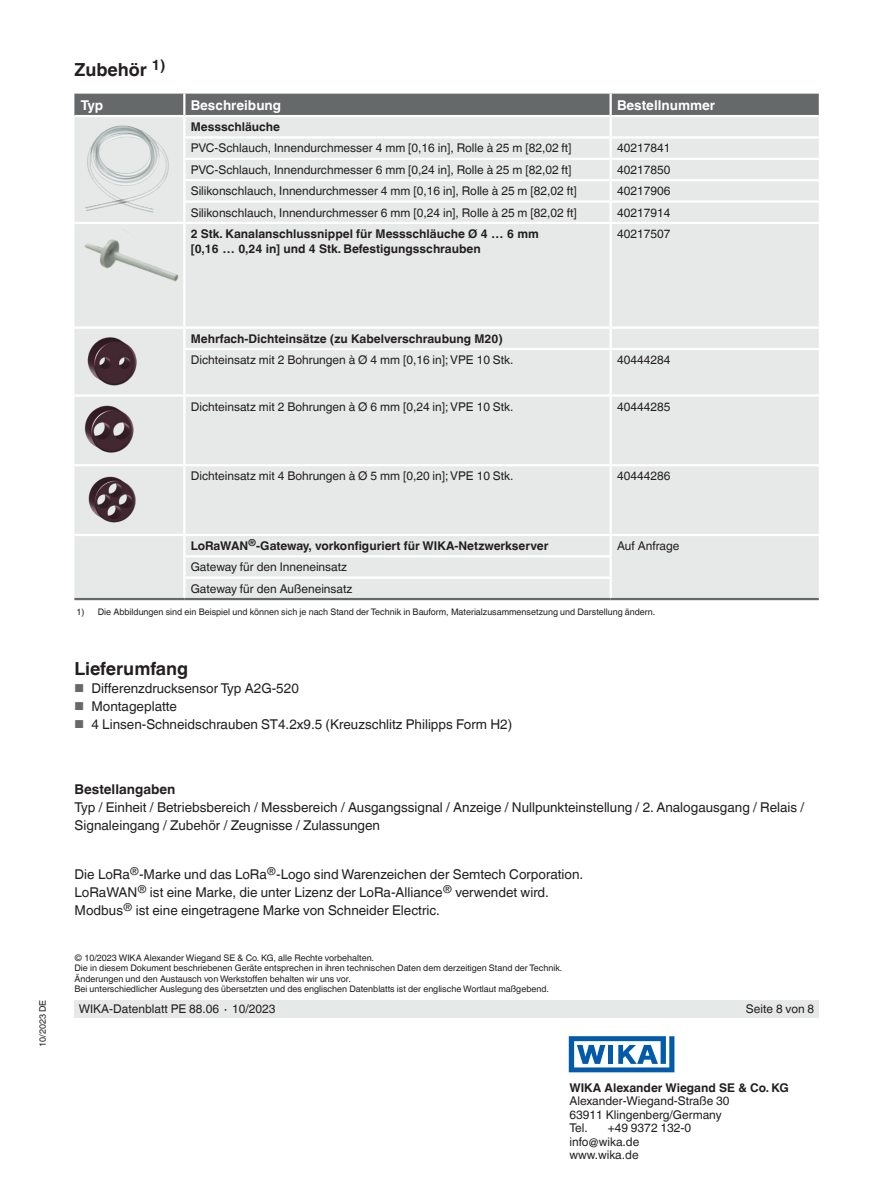
<style>
.page{position:relative;width:893px;height:1188px;background:#fff}
.page>*{position:absolute;margin:0;border:0;box-sizing:border-box;transform-origin:0 0}
.Subheadline1{font:700 18px "Helvetica World";color:#231f20}
.Running_text{font:13.5px/18px "Helvetica World";color:#231f20}
.Tables_-_Headline{font:700 13.5px "Helvetica World";color:#fff}
.Subheadline2{font:700 13.5px "Helvetica World";color:#231f20}
.Tables_-_Running_text{font:12px/13.5px "Helvetica World";color:#231f20}
.Tables_-_Running_text-2{font:700 12px "Helvetica World";color:#231f20}
.Tables_-_Running_text_bold{font:700 12px "Helvetica World";color:#231f20}
.Footnotes{font:9px/10.5px "Helvetica World";color:#231f20}
.s1{font-size:11.55px;color:#666969}
</style>
<div class="page">
<div style="left:74px;top:1000px;width:745px;height:18px;background:#e7e9e8"></div>
<svg style="left:569px;top:1036px;width:105px;height:36px"></svg>
<div style="left:74px;top:224px;width:745px;height:374px;background:#e7e9e8"></div>
<hr style="left:183px;top:224px;width:2px;height:102px;background:#fff">
<hr style="left:609px;top:224px;width:3px;height:102px;background:#fff">
<hr style="left:609px;top:329px;width:3px;height:19px;background:#fff">
<hr style="left:609px;top:350px;width:3px;height:44px;background:#fff">
<hr style="left:609px;top:397px;width:3px;height:67px;background:#fff">
<hr style="left:609px;top:466px;width:3px;height:68px;background:#fff">
<hr style="left:609px;top:536px;width:3px;height:19px;background:#fff">
<hr style="left:609px;top:557px;width:3px;height:20px;background:#fff">
<hr style="left:609px;top:579px;width:3px;height:19px;background:#fff">
<svg style="left:74px;top:94px;width:745px;height:128px;background:#d0d2d1"></svg>
<hr style="left:183px;top:466px;width:2px;height:68px;background:#fff">
<svg style="left:183px;top:536px;width:2px;height:19px"></svg>
<hr style="left:183px;top:557px;width:2px;height:20px;background:#fff">
<svg style="left:183px;top:579px;width:2px;height:19px"></svg>
<hr style="left:183px;top:158px;width:428px;height:2px;background:#fff">
<hr style="left:611px;top:158px;width:208px;height:2px;background:#fff">
<hr style="left:183px;top:200px;width:428px;height:3px;background:#fff">
<hr style="left:611px;top:200px;width:208px;height:3px;background:#fff">
<hr style="left:183px;top:179px;width:428px;height:2px;background:#fff">
<hr style="left:611px;top:179px;width:208px;height:2px;background:#fff">
<hr style="left:184px;top:326px;width:427px;height:3px;background:#fff">
<hr style="left:611px;top:326px;width:208px;height:3px;background:#fff">
<hr style="left:183px;top:348px;width:428px;height:2px;background:#fff">
<hr style="left:611px;top:348px;width:208px;height:2px;background:#fff">
<hr style="left:184px;top:394px;width:427px;height:3px;background:#fff">
<hr style="left:611px;top:394px;width:208px;height:3px;background:#fff">
<hr style="left:184px;top:464px;width:427px;height:2px;background:#fff">
<hr style="left:611px;top:464px;width:208px;height:2px;background:#fff">
<hr style="left:74px;top:326px;width:110px;height:3px;background:#fff">
<svg style="left:183px;top:329px;width:2px;height:19px"></svg>
<hr style="left:183px;top:350px;width:2px;height:44px;background:#fff">
<hr style="left:74px;top:394px;width:110px;height:3px;background:#fff">
<hr style="left:183px;top:397px;width:2px;height:67px;background:#fff">
<hr style="left:74px;top:464px;width:110px;height:2px;background:#fff">
<hr style="left:74px;top:598px;width:110px;height:2px;background:#666969">
<hr style="left:184px;top:598px;width:427px;height:2px;background:#666969">
<hr style="left:611px;top:598px;width:208px;height:2px;background:#666969">
<hr style="left:74px;top:534px;width:110px;height:2px;background:#fff">
<hr style="left:184px;top:534px;width:427px;height:2px;background:#fff">
<hr style="left:611px;top:534px;width:208px;height:2px;background:#fff">
<hr style="left:183px;top:555px;width:429px;height:2px;background:#fff">
<hr style="left:183px;top:577px;width:429px;height:2px;background:#fff">
<img style="left:81px;top:122px;width:89px;height:93px">
<img style="left:81px;top:229px;width:106px;height:68px">
<img style="left:81px;top:334px;width:61px;height:55px">
<img style="left:81px;top:402px;width:56px;height:57px">
<img style="left:81px;top:472px;width:63px;height:57px">
<p class="Subheadline1" style="left:74px;top:59px;width:93px">Zubehör <sup>1)</sup></p>
<p class="Tables_-_Headline" style="left:81px;top:97px;width:24px">Typ</p>
<p class="Tables_-_Headline" style="left:191px;top:97px;width:92px">Beschreibung</p>
<p class="Tables_-_Headline" style="left:617px;top:97px;width:100px">Bestellnummer</p>
<p class="Tables_-_Running_text-2" style="left:191px;top:120px;width:91px">Messschläuche</p>
<p class="Tables_-_Running_text" style="left:191px;top:142px;width:382px">PVC-Schlauch, Innendurchmesser 4 mm [0,16 in], Rolle à 25 m [82,02 ft]</p>
<p class="Tables_-_Running_text" style="left:617px;top:142px;width:55px">40217841</p>
<p class="Tables_-_Running_text" style="left:191px;top:163px;width:382px">PVC-Schlauch, Innendurchmesser 6 mm [0,24 in], Rolle à 25 m [82,02 ft]</p>
<p class="Tables_-_Running_text" style="left:617px;top:163px;width:55px">40217850</p>
<p class="Tables_-_Running_text" style="left:191px;top:184px;width:388px">Silikonschlauch, Innendurchmesser 4 mm [0,16 in], Rolle à 25 m [82,02 ft]</p>
<p class="Tables_-_Running_text" style="left:617px;top:184px;width:55px">40217906</p>
<p class="Tables_-_Running_text" style="left:191px;top:206px;width:388px">Silikonschlauch, Innendurchmesser 6 mm [0,24 in], Rolle à 25 m [82,02 ft]</p>
<p class="Tables_-_Running_text" style="left:617px;top:206px;width:55px">40217914</p>
<p class="Tables_-_Running_text-2" style="left:191px;top:227px;width:350px">2 Stk. Kanalanschlussnippel für Messschläuche Ø 4 … 6 mm</p>
<p class="Tables_-_Running_text-2" style="left:191px;top:242px;width:292px">[0,16 … 0,24 in] und 4 Stk. Befestigungsschrauben</p>
<p class="Tables_-_Running_text" style="left:617px;top:227px;width:55px">40217507</p>
<p class="Footnotes" style="left:37px;top:1047px;width:49px;rotate:-90deg">10/2023 DE</p>
<p class="Tables_-_Running_text-2" style="left:191px;top:331px;width:314px">Mehrfach-Dichteinsätze (zu Kabelverschraubung M20)</p>
<p class="Tables_-_Running_text" style="left:191px;top:353px;width:324px">Dichteinsatz mit 2 Bohrungen à Ø 4 mm [0,16 in]; VPE 10 Stk.</p>
<p class="Tables_-_Running_text" style="left:617px;top:353px;width:55px">40444284</p>
<p class="Tables_-_Running_text" style="left:191px;top:400px;width:324px">Dichteinsatz mit 2 Bohrungen à Ø 6 mm [0,24 in]; VPE 10 Stk.</p>
<p class="Tables_-_Running_text" style="left:617px;top:400px;width:55px">40444285</p>
<p class="Tables_-_Running_text" style="left:191px;top:469px;width:324px">Dichteinsatz mit 4 Bohrungen à Ø 5 mm [0,20 in]; VPE 10 Stk.</p>
<p class="Tables_-_Running_text" style="left:617px;top:469px;width:55px">40444286</p>
<p class="Tables_-_Running_text_bold" style="left:191px;top:539px;width:359px">LoRaWAN<sup>®</sup>-Gateway, vorkonfiguriert für WIKA-Netzwerkserver</p>
<p class="Tables_-_Running_text" style="left:617px;top:539px;width:64px">Auf Anfrage</p>
<p class="Tables_-_Running_text" style="left:191px;top:560px;width:158px">Gateway für den Inneneinsatz</p>
<p class="Tables_-_Running_text" style="left:191px;top:582px;width:163px">Gateway für den Außeneinsatz</p>
<p class="Footnotes" style="left:77px;top:606px;width:10px">1)</p>
<p class="Footnotes" style="left:98px;top:606px;width:559px">Die Abbildungen sind ein Beispiel und können sich je nach Stand der Technik in Bauform, Materialzusammensetzung und Darstellung ändern.</p>
<p class="Subheadline1" style="left:74px;top:658px;width:115px">Lieferumfang</p>
<p class="Running_text" style="left:74px;top:679px;width:226px"><span class="s1">■</span> Differenzdrucksensor Typ A2G-520</p>
<p class="Running_text" style="left:74px;top:697px;width:104px"><span class="s1">■</span> Montageplatte</p>
<p class="Running_text" style="left:74px;top:715px;width:439px"><span class="s1">■</span> 4 Linsen-Schneidschrauben ST4.2x9.5 (Kreuzschlitz Philipps Form H2)</p>
<p class="Subheadline2" style="left:75px;top:781px;width:102px">Bestellangaben</p>
<p class="Running_text" style="left:75px;top:798px;width:731px">Typ / Einheit / Betriebsbereich / Messbereich / Ausgangssignal / Anzeige / Nullpunkteinstellung / 2. Analogausgang / Relais /<br>Signaleingang / Zubehör / Zeugnisse / Zulassungen</p>
<p class="Running_text" style="left:75px;top:866px;width:510px">Die LoRa<sup>®</sup>-Marke und das LoRa<sup>®</sup>-Logo sind Warenzeichen der Semtech Corporation.</p>
<p class="Running_text" style="left:75px;top:884px;width:476px">LoRaWAN<sup>®</sup> ist eine Marke, die unter Lizenz der LoRa-Alliance<sup>®</sup> verwendet wird.</p>
<p class="Running_text" style="left:75px;top:902px;width:367px">Modbus<sup>®</sup> ist eine eingetragene Marke von Schneider Electric.</p>
<p class="Footnotes" style="left:74px;top:952px;width:489px">© 10/2023 WIKA Alexander Wiegand SE &amp; Co. KG, alle Rechte vorbehalten.<br>Die in diesem Dokument beschriebenen Geräte entsprechen in ihren technischen Daten dem derzeitigen Stand der Technik.<br>Änderungen und den Austausch von Werkstoffen behalten wir uns vor.<br>Bei unterschiedlicher Auslegung des übersetzten und des englischen Datenblatts ist der englische Wortlaut maßgebend.</p>
<p class="Tables_-_Running_text" style="left:79px;top:1002px;width:198px">WIKA-Datenblatt PE 88.06 ∙ 10/2023</p>
<p class="Tables_-_Running_text" style="left:746px;top:1002px;width:70px">Seite 8 von 8</p>
<p class="Tables_-_Running_text_bold" style="left:569px;top:1080px;width:221px">WIKA Alexander Wiegand SE &amp; Co. KG</p>
<p class="Tables_-_Running_text" style="left:569px;top:1094px;width:162px">Alexander-Wiegand-Straße 30<br>63911 Klingenberg/Germany<br>Tel.</p>
<p class="Tables_-_Running_text" style="left:569px;top:1121px;width:123px;text-indent:38px">+49 9372 132-0 info@wika.de www.wika.de</p>
</div>
